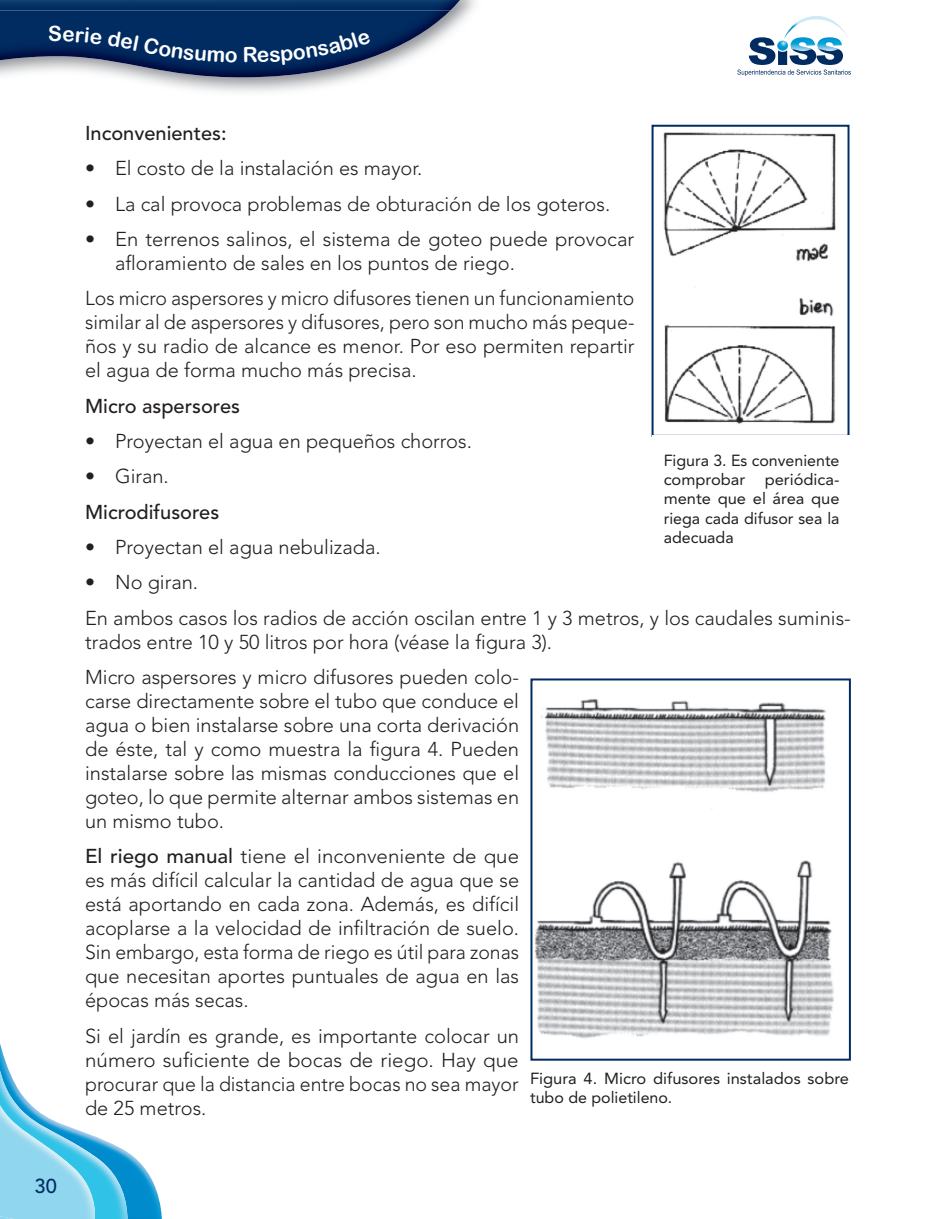
<style>
.page{position:relative;width:936px;height:1219px;background:#fff}
.page>*{position:absolute;margin:0;border:0;box-sizing:border-box;transform-origin:0 0}
.t1{font:20.8px "Arial Rounded MT Bold";color:#fff}
.t2{font:300 20px/24px "Avenir LT Std";color:#231f20;text-align:justify}
.t3{font:500 20px "Avenir LT Std";color:#231f20}
.t4{font:500 20px "Avenir LT Std";color:#002c62}
.t5{font:16px/19.2px "Avenir LT Std";color:#231f20;text-align:justify}
.s1{font-weight:500}
</style>
<div class="page">
<img style="left:0;top:10px;width:450px;height:67px">
<img style="left:0;top:0;width:460px;height:10px">
<img style="left:0;top:1044px;width:162px;height:175px">
<img style="left:0;top:1070px;width:127px;height:149px">
<img style="left:0;top:1104px;width:95px;height:115px">
<svg style="left:737px;top:16px;width:113px;height:60px"></svg>
<img style="left:663px;top:132px;width:173px;height:293px">
<div style="left:651px;top:125px;width:198px;height:312px;border:2px solid #002c62"></div>
<div style="left:652px;top:436px;width:198px;height:118px;background:#fff"></div>
<img style="left:535px;top:699px;width:299px;height:340px">
<div style="left:530px;top:678px;width:320px;height:383px;border:2px solid #002c62"></div>
<svg style="left:63px;top:28px;width:174px;height:35px;background:#072e62"></svg>
<svg style="left:244px;top:32px;width:127px;height:33px;background:#032c60"></svg>
<p class="t1" style="left:48px;top:22px;width:16px">S</p>
<p class="t4" style="left:35px;top:1177px;width:24px">30</p>
<p class="t3" style="left:85px;top:124px;width:143px">Inconvenientes:</p>
<p class="t2" style="left:85px;top:158px;width:339px">• El costo de la instalación es mayor.</p>
<p class="t2" style="left:85px;top:193px;width:526px">• La cal provoca problemas de obturación de los goteros.</p>
<p class="t2" style="left:115px;top:228px;width:520px;text-indent:-30px">• En terrenos salinos, el sistema de goteo puede provocar afloramiento de sales en los puntos de riego.</p>
<p class="t2" style="left:85px;top:288px;width:551px">Los micro aspersores y micro difusores tienen un funcionamiento similar al de aspersores y difusores, pero son mucho más peque&shy;ños y su radio de alcance es menor. Por eso permiten repartir el agua de forma mucho más precisa.</p>
<p class="t3" style="left:85px;top:397px;width:156px">Micro aspersores</p>
<p class="t2" style="left:85px;top:430px;width:388px">• Proyectan el agua en pequeños chorros.</p>
<p class="t2" style="left:85px;top:466px;width:85px">• Giran.</p>
<p class="t3" style="left:85px;top:503px;width:136px">Microdifusores</p>
<p class="t2" style="left:85px;top:537px;width:297px">• Proyectan el agua nebulizada.</p>
<p class="t2" style="left:85px;top:566px;width:767px;line-height:35.4px">• No giran.<br>En ambos casos los radios de acción oscilan entre 1 y 3 metros, y los caudales suminis-</p>
<p class="t2" style="left:85px;top:625px;width:468px;line-height:35.4px">trados entre 10 y 50 litros por hora (véase la figura 3).<br>Micro aspersores y micro difusores pueden colo-</p>
<p class="t2" style="left:85px;top:691px;width:435px">carse directamente sobre el tubo que conduce el agua o bien instalarse sobre una corta derivación de éste, tal y como muestra la figura 4. Pueden instalarse sobre las mismas conducciones que el goteo, lo que permite alternar ambos sistemas en un mismo tubo.</p>
<p class="t2" style="left:85px;top:846px;width:435px"><span class="s1">El riego manual</span> tiene el inconveniente de que es más difícil calcular la cantidad de agua que se está aportando en cada zona. Además, es difícil acoplarse a la velocidad de infiltración de suelo.<br>Sin embargo, esta forma de riego es útil para zonas que necesitan aportes puntuales de agua en las épocas más secas.</p>
<p class="t2" style="left:85px;top:1025px;width:435px">Si el jardín es grande, es importante colocar un número suficiente de bocas de riego. Hay que procurar que la distancia entre bocas no sea mayor de 25 metros.</p>
<p class="t5" style="left:663px;top:452px;width:177px">Figura 3. Es conveniente comprobar periódica&shy;mente que el área que riega cada difusor sea la adecuada</p>
<p class="t5" style="left:530px;top:1070px;width:320px">Figura 4. Micro difusores instalados sobre tubo de polietileno.</p>
</div>
